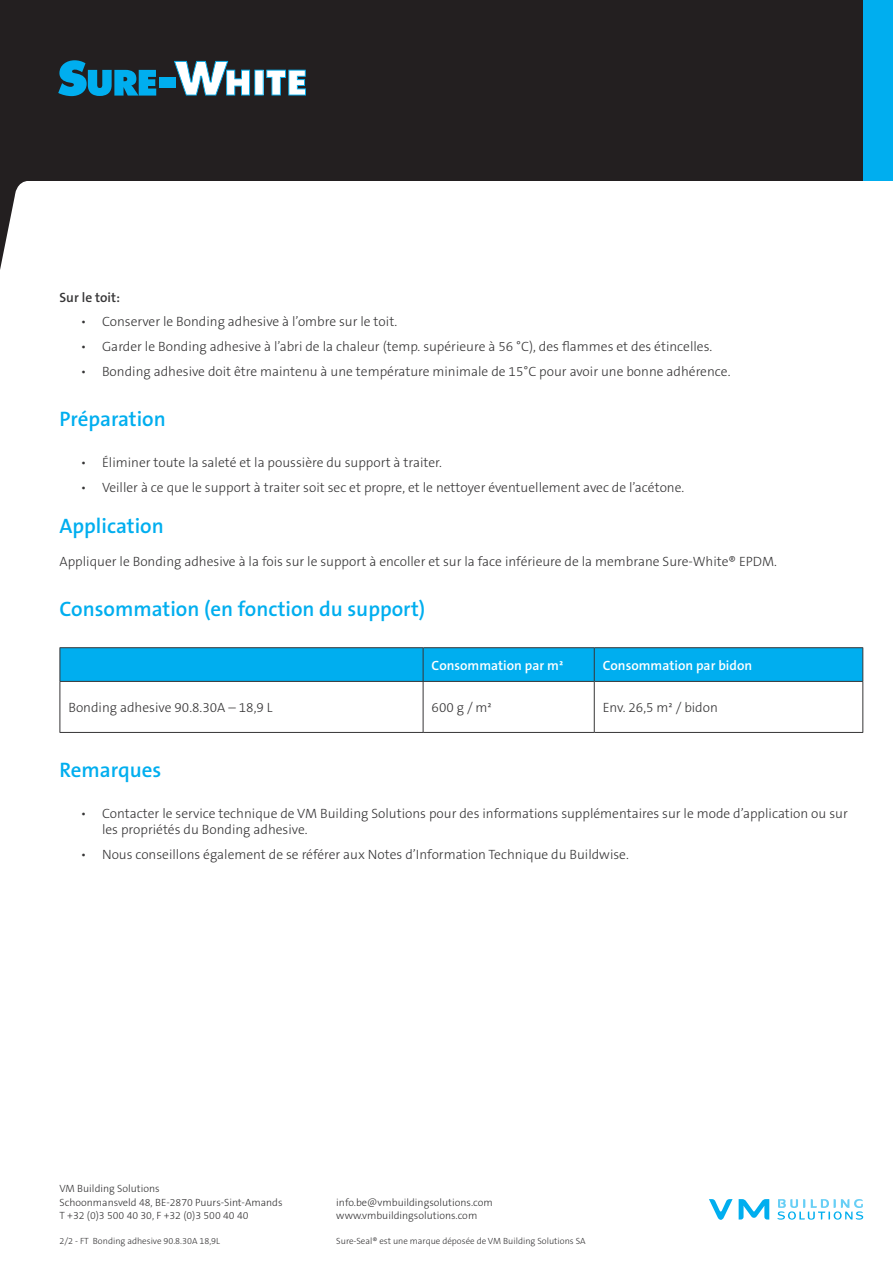
<style>
.page{position:relative;width:893px;height:1263px;background:#fff}
.page>*{position:absolute;margin:0;border:0;box-sizing:border-box;transform-origin:0 0}
.BODY{font:600 21px "The Sans B W6";color:#00aeef}
.BODY-2{font:300 13.5px/16.2px "The Sans B W3";color:#363536}
.SUBTITLE{font:600 13.5px "The Sans B W6";color:#fff}
.BODY-3{font:600 13.5px "The Sans B W6";color:#363536}
.t1{font:300 10.5px/13.5px "The Sans B W3";color:#363536}
.t2{font:300 9px "The Sans B W3";color:#363536}
</style>
<div class="page">
<div style="left:0;top:0;width:886px;height:181px;background:#231f20"></div>
<div style="left:863px;top:0;width:30px;height:181px;background:#00aeef"></div>
<svg style="left:1px;top:181px;width:26px;height:84px"></svg>
<hr style="left:0;top:181px;width:1px;height:89px;background:#231f20">
<svg style="left:709px;top:1199px;width:60px;height:21px"></svg>
<svg style="left:777px;top:1199px;width:86px;height:21px"></svg>
<svg style="left:174px;top:61px;width:132px;height:34px"></svg>
<svg style="left:58px;top:60px;width:98px;height:36px"></svg>
<div style="left:160px;top:78px;width:16px;height:10px;background:#00aeef"></div>
<div style="left:61px;top:648px;width:801px;height:33px;background:#00aeef"></div>
<hr style="left:60px;top:647px;width:363px;height:1px;background:#363536">
<hr style="left:60px;top:648px;width:1px;height:33px;background:#363536">
<hr style="left:423px;top:648px;width:1px;height:33px;background:#363536">
<hr style="left:60px;top:681px;width:363px;height:1px;background:#363536">
<hr style="left:423px;top:647px;width:171px;height:1px;background:#363536">
<hr style="left:594px;top:647px;width:269px;height:1px;background:#363536">
<hr style="left:594px;top:648px;width:1px;height:33px;background:#363536">
<hr style="left:862px;top:648px;width:1px;height:33px;background:#363536">
<hr style="left:60px;top:682px;width:1px;height:50px;background:#363536">
<hr style="left:423px;top:681px;width:171px;height:1px;background:#363536">
<hr style="left:423px;top:682px;width:1px;height:50px;background:#363536">
<hr style="left:594px;top:681px;width:269px;height:1px;background:#363536">
<hr style="left:594px;top:682px;width:1px;height:50px;background:#363536">
<hr style="left:862px;top:682px;width:1px;height:50px;background:#363536">
<hr style="left:60px;top:732px;width:363px;height:1px;background:#363536">
<hr style="left:423px;top:732px;width:171px;height:1px;background:#363536">
<hr style="left:594px;top:732px;width:269px;height:1px;background:#363536">
<p class="BODY-3" style="left:60px;top:289px;width:62px">Sur le toit:</p>
<p class="BODY-2" style="left:81px;top:314px;width:318px">• Conserver le Bonding adhesive à l’ombre sur le toit.</p>
<p class="BODY-2" style="left:81px;top:339px;width:633px">• Garder le Bonding adhesive à l’abri de la chaleur (temp. supérieure à 56 °C), des flammes et des étincelles.</p>
<p class="BODY-2" style="left:81px;top:363px;width:651px">• Bonding adhesive doit être maintenu à une température minimale de 15°C pour avoir une bonne adhérence.</p>
<p class="BODY" style="left:60px;top:406px;width:108px">Préparation</p>
<p class="BODY-2" style="left:81px;top:455px;width:363px">• Éliminer toute la saleté et la poussière du support à traiter.</p>
<p class="BODY-2" style="left:81px;top:479px;width:605px">• Veiller à ce que le support à traiter soit sec et propre, et le nettoyer éventuellement avec de l’acétone.</p>
<p class="BODY" style="left:60px;top:513px;width:106px">Application</p>
<p class="BODY-2" style="left:60px;top:553px;width:719px">Appliquer le Bonding adhesive à la fois sur le support à encoller et sur la face inférieure de la membrane Sure-White® EPDM.</p>
<p class="BODY" style="left:60px;top:595px;width:367px">Consommation (en fonction du support)</p>
<p class="SUBTITLE" style="left:432px;top:656px;width:133px">Consommation par m²</p>
<p class="SUBTITLE" style="left:603px;top:656px;width:151px">Consommation par bidon</p>
<p class="BODY-2" style="left:68px;top:699px;width:206px">Bonding adhesive 90.8.30A – 18,9 L</p>
<p class="BODY-2" style="left:432px;top:699px;width:62px">600 g / m²</p>
<p class="BODY-2" style="left:603px;top:699px;width:117px">Env. 26,5 m² / bidon</p>
<p class="BODY" style="left:60px;top:757px;width:103px">Remarques</p>
<p class="BODY-2" style="left:102px;top:805px;width:747px;text-indent:-21px">• Contacter le service technique de VM Building Solutions pour des informations supplémentaires sur le mode d’application ou sur les propriétés du Bonding adhesive.</p>
<p class="BODY-2" style="left:81px;top:846px;width:550px">• Nous conseillons également de se référer aux Notes d’Information Technique du Buildwise.</p>
<p class="t1" style="left:60px;top:1182px;width:225px">VM Building Solutions<br>Schoonmansveld 48, BE-2870 Puurs-Sint-Amands<br>T +32 (0)3 500 40 30, F +32 (0)3 500 40 40</p>
<p class="t1" style="left:336px;top:1196px;width:158px">info.be@vmbuildingsolutions.com www.vmbuildingsolutions.com</p>
<p class="t2" style="left:60px;top:1235px;width:162px">2/2 - FT Bonding adhesive 90.8.30A 18,9L</p>
<p class="t2" style="left:336px;top:1235px;width:251px">Sure-Seal® est une marque déposée de VM Building Solutions SA</p>
</div>
